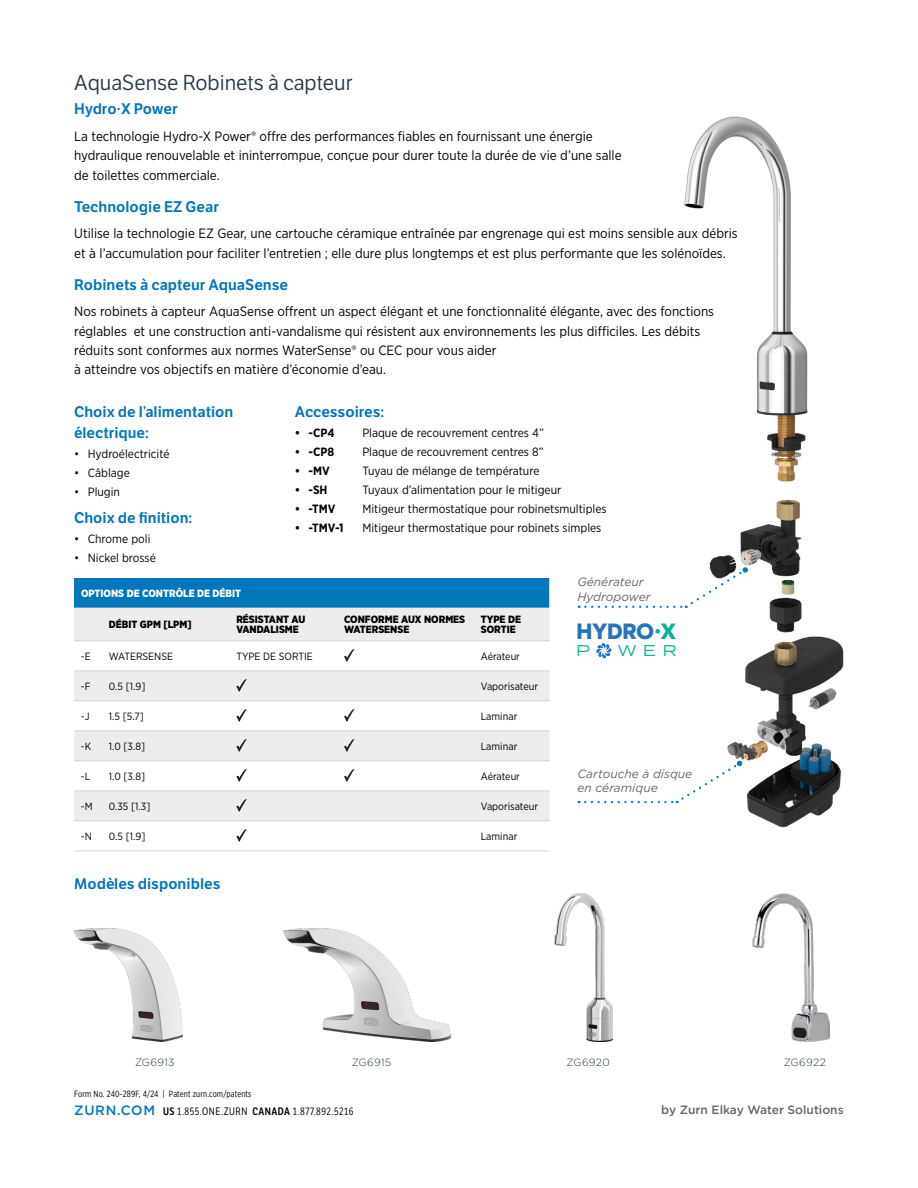
<style>
.page{position:relative;width:918px;height:1188px;background:#fff}
.page>*{position:absolute;margin:0;border:0;box-sizing:border-box;transform-origin:0 0}
.t1{font:700 23.7px "All Round Gothic";letter-spacing:-.03em;color:#2574bb}
.t2{font:21px "LFT Etica";color:#263746}
.t3{font:15.6px "Termina";color:#00b497}
.t4{font:15px/21px "LFT Etica SB";color:#0076bb}
.t5{font:13.5px/19.5px "Gotham Narrow";color:#000}
.t6{font:12px "Gotham Narrow";color:#000}
.t7{font:italic 12px/14.4px "Gotham";color:#636569}
.t8{font:700 12px "Gotham Narrow";color:#000}
.t9{font:500 12px "Gotham";color:#63666b}
.t10{font:10.5px "Gotham Narrow";color:#000}
.t11{font:900 10.5px/10.5px "Gotham Narrow";color:#000}
.t12{font:10.5px "LFT Etica Condensed";letter-spacing:.05em;color:#000}
.t13{font:300 10.5px "Gotham";letter-spacing:.02em;color:#263746}
.t14{font:900 10.5px "Gotham Narrow";color:#fff}
.t15{font:9px "Gotham X Narrow";letter-spacing:.02em;color:#000}
.s1{color:#00b497}
.s2{font-family:"Gotham";font-weight:500;font-size:13.5px;color:#0076bb}
.s3{font-weight:600}
</style>
<div class="page">
<img style="left:74px;top:928px;width:108px;height:113px">
<img style="left:283px;top:929px;width:168px;height:112px">
<img style="left:676px;top:116px;width:168px;height:712px">
<svg style="left:579px;top:567px;width:169px;height:41px"></svg>
<svg style="left:579px;top:761px;width:163px;height:42px"></svg>
<svg style="left:596px;top:643px;width:16px;height:15px"></svg>
<img style="left:554px;top:894px;width:59px;height:147px">
<img style="left:752px;top:894px;width:78px;height:147px">
<div style="left:74px;top:578px;width:476px;height:30px;background:#0076bb"></div>
<svg style="left:74px;top:608px;width:476px;height:213px;fill:#ededee"></svg>
<svg style="left:74px;top:671px;width:28px;height:1px"></svg>
<hr style="left:102px;top:671px;width:128px;height:1px;background:#d1d3d4">
<hr style="left:230px;top:671px;width:107px;height:1px;background:#d1d3d4">
<hr style="left:337px;top:671px;width:137px;height:1px;background:#d1d3d4">
<hr style="left:474px;top:671px;width:76px;height:1px;background:#d1d3d4">
<svg style="left:74px;top:701px;width:28px;height:1px"></svg>
<hr style="left:102px;top:701px;width:128px;height:1px;background:#d1d3d4">
<hr style="left:230px;top:701px;width:107px;height:1px;background:#d1d3d4">
<hr style="left:337px;top:701px;width:137px;height:1px;background:#d1d3d4">
<hr style="left:474px;top:701px;width:76px;height:1px;background:#d1d3d4">
<svg style="left:74px;top:731px;width:28px;height:1px"></svg>
<hr style="left:102px;top:731px;width:128px;height:1px;background:#d1d3d4">
<hr style="left:230px;top:731px;width:107px;height:1px;background:#d1d3d4">
<hr style="left:337px;top:731px;width:137px;height:1px;background:#d1d3d4">
<hr style="left:474px;top:731px;width:76px;height:1px;background:#d1d3d4">
<svg style="left:74px;top:761px;width:28px;height:1px"></svg>
<hr style="left:102px;top:761px;width:128px;height:1px;background:#d1d3d4">
<hr style="left:230px;top:761px;width:107px;height:1px;background:#d1d3d4">
<hr style="left:337px;top:761px;width:137px;height:1px;background:#d1d3d4">
<hr style="left:474px;top:761px;width:76px;height:1px;background:#d1d3d4">
<svg style="left:74px;top:791px;width:28px;height:1px"></svg>
<hr style="left:102px;top:791px;width:128px;height:1px;background:#d1d3d4">
<hr style="left:230px;top:791px;width:107px;height:1px;background:#d1d3d4">
<hr style="left:337px;top:791px;width:137px;height:1px;background:#d1d3d4">
<hr style="left:474px;top:791px;width:76px;height:1px;background:#d1d3d4">
<svg style="left:74px;top:821px;width:28px;height:1px"></svg>
<hr style="left:102px;top:821px;width:128px;height:1px;background:#d1d3d4">
<hr style="left:230px;top:821px;width:107px;height:1px;background:#d1d3d4">
<hr style="left:337px;top:821px;width:137px;height:1px;background:#d1d3d4">
<hr style="left:474px;top:821px;width:76px;height:1px;background:#d1d3d4">
<svg style="left:74px;top:851px;width:28px;height:1px"></svg>
<hr style="left:102px;top:851px;width:128px;height:1px;background:#d1d3d4">
<hr style="left:230px;top:851px;width:107px;height:1px;background:#d1d3d4">
<hr style="left:337px;top:851px;width:137px;height:1px;background:#d1d3d4">
<hr style="left:474px;top:851px;width:76px;height:1px;background:#d1d3d4">
<hr style="left:230px;top:641px;width:107px;height:1px;background:#d1d3d4">
<hr style="left:337px;top:641px;width:137px;height:1px;background:#d1d3d4">
<hr style="left:474px;top:641px;width:76px;height:1px;background:#d1d3d4">
<hr style="left:102px;top:641px;width:128px;height:1px;background:#d1d3d4">
<svg style="left:74px;top:641px;width:28px;height:1px"></svg>
<hr style="left:549px;top:578px;width:1px;height:30px;background:#fff">
<svg style="left:344px;top:649px;width:11px;height:13px"></svg>
<svg style="left:236px;top:679px;width:11px;height:13px"></svg>
<svg style="left:236px;top:709px;width:11px;height:13px"></svg>
<svg style="left:344px;top:709px;width:11px;height:13px"></svg>
<svg style="left:236px;top:739px;width:11px;height:13px"></svg>
<svg style="left:344px;top:739px;width:11px;height:13px"></svg>
<svg style="left:236px;top:769px;width:11px;height:13px"></svg>
<svg style="left:344px;top:769px;width:11px;height:13px"></svg>
<svg style="left:236px;top:799px;width:11px;height:13px"></svg>
<svg style="left:236px;top:829px;width:11px;height:13px"></svg>
<h2 class="t2" style="left:74px;top:70px;width:280px">AquaSense Robinets à capteur</h2>
<p class="t4" style="left:74px;top:99px;width:105px">Hydro·X Power</p>
<p class="t5" style="left:74px;top:126px;width:549px">La technologie Hydro-X Power® offre des performances fiables en fournissant une énergie hydraulique renouvelable et ininterrompue, conçue pour durer toute la durée de vie d’une salle de toilettes commerciale.</p>
<p class="t4" style="left:74px;top:196px;width:146px">Technologie EZ Gear</p>
<p class="t5" style="left:74px;top:223px;width:665px">Utilise la technologie EZ Gear, une cartouche céramique entraînée par engrenage qui est moins sensible aux débris et à l’accumulation pour faciliter l’entretien ; elle dure plus longtemps et est plus performante que les solénoïdes.</p>
<p class="t4" style="left:74px;top:274px;width:215px">Robinets à capteur AquaSense</p>
<p class="t5" style="left:74px;top:301px;width:641px">Nos robinets à capteur AquaSense offrent un aspect élégant et une fonctionnalité élégante, avec des fonctions réglables et une construction anti-vandalisme qui résistent aux environnements les plus difficiles. Les débits réduits sont conformes aux normes WaterSense® ou CEC pour vous aider<br>à atteindre vos objectifs en matière d’économie d’eau.</p>
<p class="t4" style="left:74px;top:402px;width:161px">Choix de l’alimentation électrique:</p>
<p class="t6" style="left:74px;top:447px;width:97px">• Hydroélectricité</p>
<p class="t6" style="left:74px;top:466px;width:57px">• Câblage</p>
<p class="t6" style="left:74px;top:485px;width:47px">• Plugin</p>
<p class="t4" style="left:74px;top:507px;width:120px">Choix de finition:</p>
<p class="t6" style="left:74px;top:532px;width:78px">• Chrome poli</p>
<p class="t6" style="left:74px;top:550px;width:83px">• Nickel brossé</p>
<p class="t4" style="left:295px;top:402px;width:91px">Accessoires:</p>
<p class="t8" style="left:295px;top:426px;width:41px">• -CP4</p>
<p class="t6" style="left:362px;top:426px;width:183px">Plaque de recouvrement centres 4”</p>
<p class="t8" style="left:295px;top:444px;width:41px">• -CP8</p>
<p class="t6" style="left:362px;top:445px;width:183px">Plaque de recouvrement centres 8”</p>
<p class="t8" style="left:295px;top:463px;width:36px">• -MV</p>
<p class="t6" style="left:362px;top:464px;width:179px">Tuyau de mélange de température</p>
<p class="t8" style="left:295px;top:482px;width:34px">• -SH</p>
<p class="t6" style="left:362px;top:482px;width:200px">Tuyaux d’alimentation pour le mitigeur</p>
<p class="t8" style="left:295px;top:501px;width:42px">• -TMV</p>
<p class="t6" style="left:362px;top:501px;width:246px">Mitigeur thermostatique pour robinetsmultiples</p>
<p class="t8" style="left:295px;top:520px;width:50px">• -TMV-1</p>
<p class="t6" style="left:362px;top:520px;width:241px">Mitigeur thermostatique pour robinets simples</p>
<p class="t14" style="left:81px;top:586px;width:162px">OPTIONS DE CONTRÔLE DE DÉBIT</p>
<p class="t11" style="left:109px;top:619px;width:84px">DÉBIT GPM [LPM]</p>
<p class="t11" style="left:236px;top:614px;width:71px">RÉSISTANT AU<br>VANDALISME</p>
<p class="t11" style="left:344px;top:614px;width:123px">CONFORME AUX NORMES<br>WATERSENSE</p>
<p class="t11" style="left:481px;top:614px;width:42px">TYPE DE<br>SORTIE</p>
<p class="t10" style="left:81px;top:650px;width:11px">-E</p>
<p class="t10" style="left:109px;top:649px;width:66px">WATERSENSE</p>
<p class="t10" style="left:236px;top:649px;width:78px">TYPE DE SORTIE</p>
<p class="t10" style="left:481px;top:649px;width:41px">Aérateur</p>
<p class="t10" style="left:81px;top:680px;width:11px">-F</p>
<p class="t10" style="left:109px;top:679px;width:38px">0.5 [1.9]</p>
<p class="t10" style="left:481px;top:679px;width:59px">Vaporisateur</p>
<p class="t10" style="left:81px;top:710px;width:10px">-J</p>
<p class="t10" style="left:109px;top:709px;width:37px">1.5 [5.7]</p>
<p class="t10" style="left:481px;top:709px;width:38px">Laminar</p>
<p class="t10" style="left:81px;top:740px;width:12px">-K</p>
<p class="t10" style="left:109px;top:739px;width:38px">1.0 [3.8]</p>
<p class="t10" style="left:481px;top:739px;width:38px">Laminar</p>
<p class="t10" style="left:81px;top:770px;width:11px">-L</p>
<p class="t10" style="left:109px;top:769px;width:38px">1.0 [3.8]</p>
<p class="t10" style="left:481px;top:769px;width:41px">Aérateur</p>
<p class="t10" style="left:81px;top:800px;width:13px">-M</p>
<p class="t10" style="left:109px;top:799px;width:43px">0.35 [1.3]</p>
<p class="t10" style="left:481px;top:799px;width:59px">Vaporisateur</p>
<p class="t10" style="left:81px;top:830px;width:13px">-N</p>
<p class="t10" style="left:109px;top:829px;width:38px">0.5 [1.9]</p>
<p class="t10" style="left:481px;top:829px;width:38px">Laminar</p>
<p class="t4" style="left:74px;top:873px;width:148px">Modèles disponibles</p>
<p class="t7" style="left:578px;top:575px;width:75px">Générateur<br>Hydropower</p>
<h1 class="t1" style="left:576px;top:617px;width:102px">HYDRO<span class="s1">·X</span></h1>
<p class="t3" style="left:576px;top:639px;width:15px">P</p>
<p class="t3" style="left:618px;top:639px;width:61px">WER</p>
<p class="t7" style="left:578px;top:766px;width:116px">Cartouche à disque en céramique</p>
<p class="t13" style="left:135px;top:1057px;width:41px">ZG6913</p>
<p class="t13" style="left:352px;top:1057px;width:41px">ZG6915</p>
<p class="t13" style="left:567px;top:1057px;width:45px">ZG6920</p>
<p class="t13" style="left:784px;top:1057px;width:44px">ZG6922</p>
<p class="t15" style="left:74px;top:1088px;width:179px">Form No. 240-289F, 4/24 | Patent zurn.com/patents</p>
<p class="t12" style="left:74px;top:1106px;width:281px"><span class="s2">ZURN.COM</span> <span class="s3">US</span> 1.855.ONE.ZURN <span class="s3">CANADA</span> 1.877.892.5216</p>
<p class="t9" style="left:661px;top:1103px;width:184px">by Zurn Elkay Water Solutions</p>
</div>
